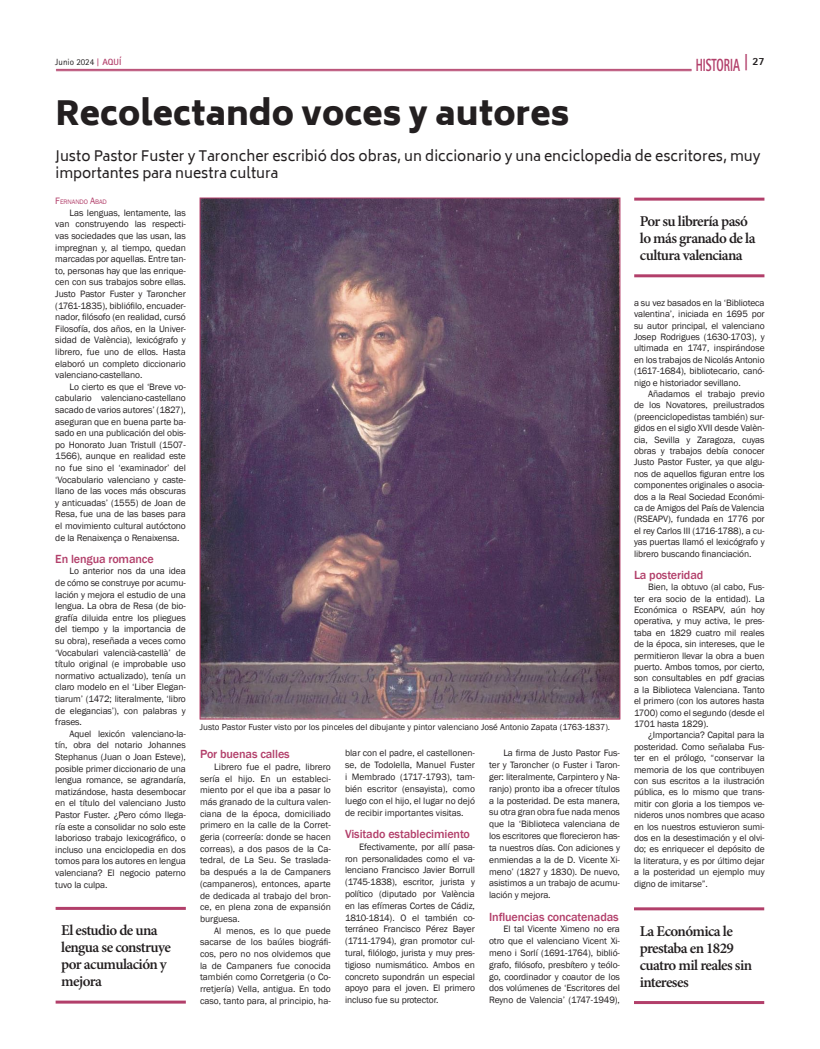
<style>
.page{position:relative;width:820px;height:1049px;background:#fff}
.page>*{position:absolute;margin:0;border:0;box-sizing:border-box;transform-origin:0 0}
.t1{font:900 33px "Biryani";color:#231f20}
.t2{font:800 17.6px "Rotis Sans Serif Std";color:#b23f6a;scale:.64 1}
.t3{font:600 15px/17px "Minion Pro";letter-spacing:-.04em;color:#231f20}
.t4{font:14px/16.8px "Biryani";color:#231f20}
.t5{font:500 12.1px "Franklin Gothic";letter-spacing:-.01em;color:#b23f6a}
.t6{font:9.5px/11.6px "Franklin Gothic";letter-spacing:-.01em;color:#231f20;text-align:justify}
.t7{font:9px "Franklin Gothic";color:#231f20}
.t8{font:9px "Rotis Sans Serif Std";color:#231f20}
.t9{font:6.7px "Franklin Gothic";letter-spacing:-.015em;color:#b23f6a}
.s1{font-family:"Rotis Serif Std";font-weight:700;color:#b23f6a}
.s2{font-weight:700;color:#b23f6a}
.s3{font-size:18.2px}
.s4{font-size:9.5px}
</style>
<div class="page">
<img style="left:201px;top:199px;width:417px;height:518px">
<hr style="left:56px;top:907px;width:130px;height:3px;background:#b23f6a">
<hr style="left:56px;top:1000px;width:130px;height:3px;background:#b23f6a">
<hr style="left:634px;top:198px;width:130px;height:3px;background:#b23f6a">
<hr style="left:634px;top:274px;width:130px;height:3px;background:#b23f6a">
<hr style="left:633px;top:907px;width:131px;height:3px;background:#b23f6a">
<hr style="left:633px;top:1001px;width:131px;height:3px;background:#b23f6a">
<hr style="left:56px;top:69px;width:635px;height:1px;background:#b23f6a">
<hr style="left:56px;top:71px;width:635px;height:1px;background:#b23f6a">
<p class="t8" style="left:55px;top:57px;width:67px">Junio 2024 <span class="s1">|</span> <span class="s2">AQUÍ</span></p>
<h2 class="t2" style="left:695px;top:54px;width:109px">HISTORIA <span class="s3">|</span> <sup>27</sup></h2>
<h1 class="t1" style="left:55px;top:94px;width:515px">Recolectando voces y autores</h1>
<h3 class="t4" style="left:55px;top:148px;width:706px">Justo Pastor Fuster y Taroncher escribió dos obras, un diccionario y una enciclopedia de escritores, muy importantes para nuestra cultura</h3>
<p class="t9" style="left:55px;top:198px;width:53px"><span class="s4">F</span>ERNANDO <span class="s4">A</span>BAD</p>
<p class="t6" style="left:55px;top:207px;width:132px;text-indent:14px">Las lenguas, lentamente, las van construyendo las respecti&shy;vas sociedades que las usan, las impregnan y, al tiempo, quedan marcadas por aquellas. Entre tan&shy;to, personas hay que las enrique&shy;cen con sus trabajos sobre ellas.<br>Justo Pastor Fuster y Taroncher (1761-1835), bibliófilo, encuader&shy;nador, filósofo (en realidad, cursó Filosofía, dos años, en la Univer&shy;sidad de València), lexicógrafo y librero, fue uno de ellos. Hasta elaboró un completo diccionario valenciano-castellano.</p>
<p class="t6" style="left:55px;top:381px;width:132px;text-indent:14px">Lo cierto es que el ‘Breve vo&shy;cabulario valenciano-castellano sacado de varios autores’ (1827), aseguran que en buena parte ba&shy;sado en una publicación del obis&shy;po Honorato Juan Tristull (1507- 1566), aunque en realidad este no fue sino el ‘examinador’ del ‘Vocabulario valenciano y caste&shy;llano de las voces más obscuras y anticuadas’ (1555) de Joan de Resa, fue una de las bases para el movimiento cultural autóctono de la Renaixença o Renaixensa.</p>
<p class="t5" style="left:55px;top:551px;width:100px">En lengua romance</p>
<p class="t6" style="left:55px;top:566px;width:132px;text-indent:14px">Lo anterior nos da una idea de cómo se construye por acumu&shy;lación y mejora el estudio de una lengua. La obra de Resa (de bio&shy;grafía diluida entre los pliegues del tiempo y la importancia de su obra), reseñada a veces como ‘Vocabulari valencià-castellà’ de título original (e improbable uso normativo actualizado), tenía un claro modelo en el ‘Liber Elegan&shy;tiarum’ (1472; literalmente, ‘libro de elegancias’), con palabras y frases.</p>
<p class="t6" style="left:55px;top:728px;width:132px;text-indent:14px">Aquel lexicón valenciano-la&shy;tín, obra del notario Johannes Stephanus (Juan o Joan Esteve), posible primer diccionario de una lengua romance, se agrandaría, matizándose, hasta desembocar en el título del valenciano Justo Pastor Fuster. ¿Pero cómo llega&shy;ría este a consolidar no solo este laborioso trabajo lexicográfico, o incluso una enciclopedia en dos tomos para los autores en lengua valenciana? El negocio paterno tuvo la culpa.</p>
<h3 class="t3" style="left:61px;top:923px;width:111px">El estudio de una lengua se construye por acumulación y mejora</h3>
<p class="t7" style="left:200px;top:721px;width:411px">Justo Pastor Fuster visto por los pinceles del dibujante y pintor valenciano José Antonio Zapata (1763-1837).</p>
<p class="t5" style="left:200px;top:747px;width:91px">Por buenas calles</p>
<p class="t6" style="left:200px;top:761px;width:132px;text-indent:14px">Librero fue el padre, librero sería el hijo. En un estableci&shy;miento por el que iba a pasar lo más granado de la cultura valen&shy;ciana de la época, domiciliado primero en la calle de la Corret&shy;geria (correería: donde se hacen correas), a dos pasos de la Ca&shy;tedral, de La Seu. Se traslada&shy;ba después a la de Campaners (campaneros), entonces, aparte de dedicada al trabajo del bron&shy;ce, en plena zona de expansión burguesa.</p>
<p class="t6" style="left:200px;top:925px;width:132px;text-indent:14px">Al menos, es lo que puede sacarse de los baúles biográfi&shy;cos, pero no nos olvidemos que la de Campaners fue conocida también como Corretgeria (o Co&shy;rretjería) Vella, antigua. En todo caso, tanto para, al principio, ha-</p>
<p class="t6" style="left:489px;top:747px;width:132px;text-indent:14px">La firma de Justo Pastor Fus&shy;ter y Taroncher (o Fuster i Taron&shy;ger: literalmente, Carpintero y Na&shy;ranjo) pronto iba a ofrecer títulos a la posteridad. De esta manera, su otra gran obra fue nada menos que la ‘Biblioteca valenciana de los escritores que florecieron has&shy;ta nuestros días. Con adiciones y enmiendas a la de D. Vicente Xi&shy;meno’ (1827 y 1830). De nuevo, asistimos a un trabajo de acumu&shy;lación y mejora.</p>
<p class="t5" style="left:489px;top:909px;width:131px">Influencias concatenadas</p>
<p class="t6" style="left:489px;top:923px;width:132px;text-indent:14px">El tal Vicente Ximeno no era otro que el valenciano Vicent Xi&shy;meno i Sorlí (1691-1764), biblió&shy;grafo, filósofo, presbítero y teólo&shy;go, coordinador y coautor de los dos volúmenes de ‘Escritores del Reyno de Valencia’ (1747-1949),</p>
<p class="t6" style="left:345px;top:747px;width:131px">blar con el padre, el castellonen&shy;se, de Todolella, Manuel Fuster i Membrado (1717-1793), tam&shy;bién escritor (ensayista), como luego con el hijo, el lugar no dejó de recibir importantes visitas.</p>
<p class="t5" style="left:345px;top:826px;width:126px">Visitado establecimiento</p>
<p class="t6" style="left:345px;top:841px;width:131px;text-indent:14px">Efectivamente, por allí pasa&shy;ron personalidades como el va&shy;lenciano Francisco Javier Borrull (1745-1838), escritor, jurista y político (diputado por València en las efímeras Cortes de Cádiz, 1810-1814). O el también co&shy;terráneo Francisco Pérez Bayer (1711-1794), gran promotor cul&shy;tural, filólogo, jurista y muy pres&shy;tigioso numismático. Ambos en concreto supondrán un especial apoyo para el joven. El primero incluso fue su protector.</p>
<h3 class="t3" style="left:639px;top:213px;width:117px">Por su librería pasó lo más granado de la cultura valenciana</h3>
<p class="t6" style="left:633px;top:297px;width:132px">a su vez basados en la ‘Biblioteca valentina’, iniciada en 1695 por su autor principal, el valenciano Josep Rodrigues (1630-1703), y ultimada en 1747, inspirándose en los trabajos de Nicolás Antonio (1617-1684), bibliotecario, canó&shy;nigo e historiador sevillano.</p>
<p class="t6" style="left:633px;top:388px;width:132px;text-indent:14px">Añadamos el trabajo previo de los Novatores, preilustrados (preenciclopedistas también) sur&shy;gidos en el siglo XVII desde Valèn&shy;cia, Sevilla y Zaragoza, cuyas obras y trabajos debía conocer Justo Pastor Fuster, ya que algu&shy;nos de aquellos figuran entre los componentes originales o asocia&shy;dos a la Real Sociedad Económi&shy;ca de Amigos del País de Valencia (RSEAPV), fundada en 1776 por el rey Carlos III (1716-1788), a cu&shy;yas puertas llamó el lexicógrafo y librero buscando financiación.</p>
<p class="t5" style="left:633px;top:567px;width:71px">La posteridad</p>
<p class="t6" style="left:633px;top:581px;width:132px;text-indent:14px">Bien, la obtuvo (al cabo, Fus&shy;ter era socio de la entidad). La Económica o RSEAPV, aún hoy operativa, y muy activa, le pres&shy;taba en 1829 cuatro mil reales de la época, sin intereses, que le permitieron llevar la obra a buen puerto. Ambos tomos, por cierto, son consultables en pdf gracias a la Biblioteca Valenciana. Tanto el primero (con los autores hasta 1700) como el segundo (desde el 1701 hasta 1829).</p>
<p class="t6" style="left:633px;top:730px;width:132px;text-indent:14px">¿Importancia? Capital para la posteridad. Como señalaba Fus&shy;ter en el prólogo, “conservar la memoria de los que contribuyen con sus escritos a la ilustración pública, es lo mismo que trans&shy;mitir con gloria a los tiempos ve&shy;nideros unos nombres que acaso en los nuestros estuvieron sumi&shy;dos en la desestimación y el olvi&shy;do; es enriquecer el depósito de la literatura, y es por último dejar a la posteridad un ejemplo muy digno de imitarse”.</p>
<h3 class="t3" style="left:639px;top:923px;width:114px">La Económica le prestaba en 1829 cuatro mil reales sin intereses</h3>
</div>
